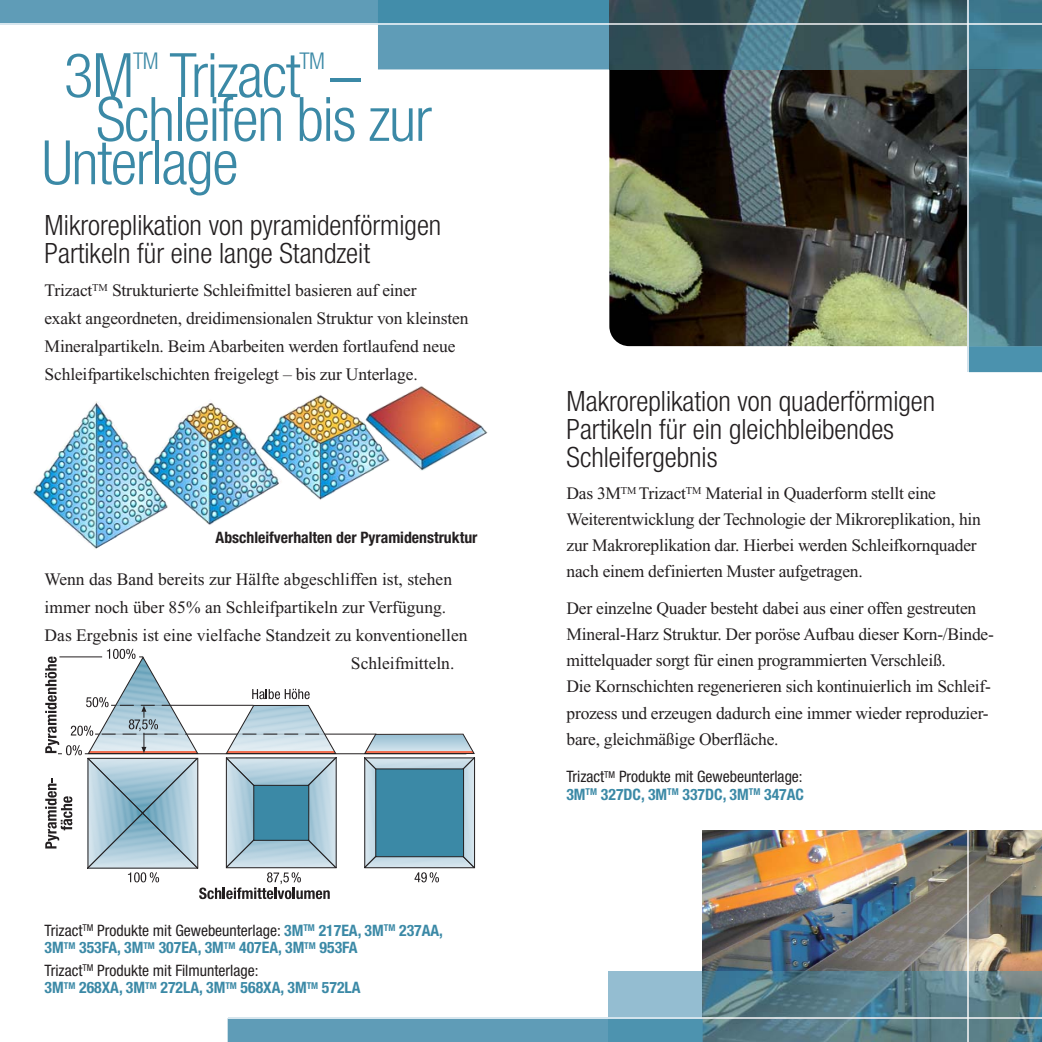
<style>
.page{position:relative;width:1042px;height:1042px;background:#fff}
.page>*{position:absolute;margin:0;border:0;box-sizing:border-box;transform-origin:0 0}
.t1{font:300 condensed 61.25px "Helvetica Neue";letter-spacing:-.02em;color:#3b89a6}
.t2{font:300 condensed 28px/28px "Helvetica Neue";color:#231f20}
.t3{font:300 condensed 23.1px "Helvetica Neue";color:#3b89a6}
.t4{font:17.5px/26.2px "Times New Roman";letter-spacing:-.015em;color:#231f20}
.t5{font:condensed 15.75px/17.5px "Helvetica Neue";color:#231f20}
.t6{font:700 condensed 15.75px/17.5px "Helvetica Neue";color:#3b89a6}
.t7{font:700 condensed 15.75px "Helvetica Neue";color:#231f20}
.s1{font-weight:400;color:#231f20}
.s2{font-weight:700;color:#3b89a6}
</style>
<div class="page">
<div style="left:0;top:0;width:378px;height:24px;background:#5f9cb7"></div>
<img style="left:702px;top:830px;width:340px;height:141px">
<div style="left:608px;top:971px;width:94px;height:46px;background:#94bdd1"></div>
<img style="left:702px;top:971px;width:340px;height:46px">
<img style="left:967px;top:830px;width:1px;height:187px">
<svg style="left:228px;top:1017px;width:814px;height:25px;background:#6394a7"></svg>
<hr style="left:0;top:24px;width:378px;height:1px;background:#d7e6ee">
<svg style="left:378px;top:0;width:664px;height:373px"></svg>
<img style="left:31px;top:402px;width:116px;height:147px">
<img style="left:147px;top:403px;width:113px;height:122px">
<img style="left:260px;top:395px;width:113px;height:105px">
<img style="left:365px;top:386px;width:123px;height:84px">
<hr style="left:95px;top:734px;width:281px;height:1px;background:#231f20">
<hr style="left:85px;top:753px;width:381px;height:1px;background:#231f20">
<svg style="left:363px;top:733px;width:113px;height:149px;background:#84acbc"></svg>
<svg style="left:45px;top:649px;width:292px;height:250px"></svg>
<h1 class="t1" style="left:64px;top:53px;width:72px">3M</h1>
<h3 class="t3" style="left:133px;top:53px;width:27px">TM</h3>
<h1 class="t1" style="left:169px;top:53px;width:133px">Trizact</h1>
<h3 class="t3" style="left:299px;top:53px;width:27px">TM</h3>
<h1 class="t1" style="left:330px;top:53px;width:32px">–</h1>
<h1 class="t1" style="left:96px;top:97px;width:337px">Schleifen bis zur</h1>
<h1 class="t1" style="left:42px;top:140px;width:198px">Unterlage</h1>
<h2 class="t2" style="left:45px;top:214px;width:398px">Mikroreplikation von pyramidenförmigen<br>Partikeln für eine lange Standzeit</h2>
<p class="t4" style="left:45px;top:278px;width:425px;line-height:28px">Trizact<sup>TM</sup> Strukturierte Schleifmittel basieren auf einer<br>exakt angeordneten, dreidimensionalen Struktur von kleinsten Mineralpartikeln. Beim Abarbeiten werden fortlaufend neue Schleifpartikelschichten freigelegt – bis zur Unterlage.</p>
<p class="t7" style="left:216px;top:531px;width:263px">Abschleifverhalten der Pyramidenstruktur</p>
<p class="t4" style="left:45px;top:567px;width:409px">Wenn das Band bereits zur Hälfte abgeschliffen ist, stehen</p>
<p class="t4" style="left:45px;top:595px;width:403px">immer noch über 85% an Schleifpartikeln zur Verfügung.</p>
<p class="t4" style="left:45px;top:623px;width:424px">Das Ergebnis ist eine vielfache Standzeit zu konventionellen</p>
<p class="t4" style="left:351px;top:651px;width:105px">Schleifmitteln.</p>
<p class="t6" style="left:45px;top:923px;width:400px"><span class="s1">Trizact</span><sup>TM</sup> <span class="s1">Produkte mit Gewebeunterlage:</span> 3M<sup>TM</sup> 217EA, 3M<sup>TM</sup> 237AA,<br>3M<sup>TM</sup> 353FA, 3M<sup>TM</sup> 307EA, 3M<sup>TM</sup> 407EA, 3M<sup>TM</sup> 953FA</p>
<p class="t5" style="left:45px;top:963px;width:317px">Trizact<sup>TM</sup> Produkte mit Filmunterlage:<br><span class="s2">3M</span><sup>TM</sup> <span class="s2">268XA, 3M</span><sup>TM</sup> <span class="s2">272LA, 3M</span><sup>TM</sup> <span class="s2">568XA, 3M</span><sup>TM</sup> <span class="s2">572LA</span></p>
<h2 class="t2" style="left:566px;top:390px;width:370px">Makroreplikation von quaderförmigen<br>Partikeln für ein gleichbleibendes<br>Schleifergebnis</h2>
<p class="t4" style="left:566px;top:481px;width:416px">Das 3M<sup>TM</sup> Trizact<sup>TM</sup> Material in Quaderform stellt eine Weiterentwicklung der Technologie der Mikroreplikation, hin zur Makroreplikation dar. Hierbei werden Schleifkornquader nach einem definierten Muster aufgetragen.</p>
<p class="t4" style="left:566px;top:596px;width:429px">Der einzelne Quader besteht dabei aus einer offen gestreuten Mineral-Harz Struktur. Der poröse Aufbau dieser Korn-/Binde&shy;mittelquader sorgt für einen programmierten Verschleiß.<br>Die Kornschichten regenerieren sich kontinuierlich im Schleif&shy;prozess und erzeugen dadurch eine immer wieder reproduzier&shy;bare, gleichmäßige Oberfläche.</p>
<p class="t5" style="left:566px;top:769px;width:239px">Trizact<sup>TM</sup> Produkte mit Gewebeunterlage:<br><span class="s2">3M</span><sup>TM</sup> <span class="s2">327DC, 3M</span><sup>TM</sup> <span class="s2">337DC, 3M</span><sup>TM</sup> <span class="s2">347AC</span></p>
</div>
